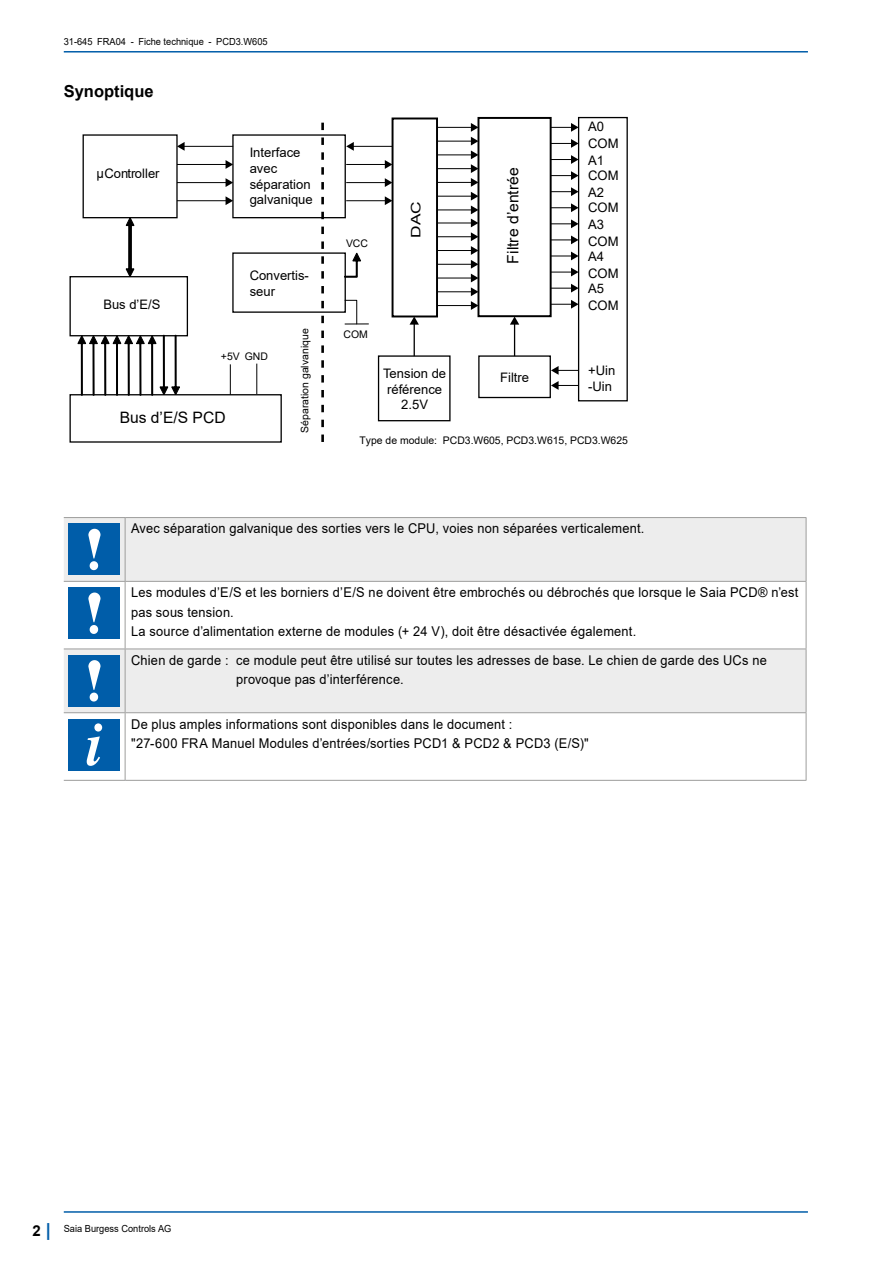
<style>
.page{position:relative;width:893px;height:1263px;background:#fff}
.page>*{position:absolute;margin:0;border:0;box-sizing:border-box;transform-origin:0 0}
.t1{font:700 18px "Arial";color:#005da9}
.Text__Titel_1_bold{font:700 16.5px "Arial";color:#000}
.t2{font:15.75px "Arial";color:#000}
.t3{font:15.6px "Arial";color:#000}
.t4{font:700 15px "Arial";color:#000}
.Text__left_justified{font:13.5px/19.5px "Arial";letter-spacing:.02em;color:#000;scale:.95 1}
.t5{font:13.05px/16.6px "Arial";color:#000}
.t6{font:13.05px "Arial";color:#000;scale:1.33 1}
.t7{font:10.5px "Arial";color:#000}
.t8{font:9.75px "Arial";color:#000;scale:.95 1}
</style>
<div class="page">
<hr style="left:64px;top:1211px;width:744px;height:2px;background:#005da9">
<hr style="left:64px;top:51px;width:744px;height:2px;background:#005da9">
<div style="left:83px;top:134px;width:95px;height:84px;border:1px solid #000"></div>
<div style="left:69px;top:394px;width:213px;height:49px;border:1px solid #000"></div>
<svg style="left:346px;top:253px;width:15px;height:24px"></svg>
<svg style="left:344px;top:299px;width:24px;height:26px"></svg>
<svg style="left:78px;top:336px;width:102px;height:59px"></svg>
<div style="left:69px;top:276px;width:119px;height:60px;border:1px solid #000"></div>
<svg style="left:126px;top:217px;width:8px;height:60px"></svg>
<div style="left:232px;top:252px;width:114px;height:61px;border:1px solid #000"></div>
<div style="left:232px;top:134px;width:114px;height:84px;border:1px solid #000"></div>
<svg style="left:321px;top:123px;width:3px;height:319px"></svg>
<hr style="left:256px;top:364px;width:1px;height:30px;background:#000">
<hr style="left:230px;top:364px;width:1px;height:31px;background:#000">
<hr style="left:437px;top:305px;width:35px;height:1px;background:#000">
<hr style="left:437px;top:291px;width:35px;height:1px;background:#000">
<hr style="left:437px;top:278px;width:35px;height:1px;background:#000">
<hr style="left:437px;top:264px;width:35px;height:1px;background:#000">
<hr style="left:437px;top:250px;width:35px;height:1px;background:#000">
<hr style="left:437px;top:236px;width:35px;height:1px;background:#000">
<hr style="left:437px;top:222px;width:35px;height:1px;background:#000">
<div style="left:477px;top:117px;width:75px;height:200px;border:2px solid #000"></div>
<hr style="left:353px;top:146px;width:39px;height:1px;background:#000">
<svg style="left:346px;top:142px;width:8px;height:9px"></svg>
<hr style="left:346px;top:164px;width:40px;height:1px;background:#000">
<svg style="left:385px;top:160px;width:7px;height:9px"></svg>
<hr style="left:346px;top:182px;width:40px;height:1px;background:#000">
<svg style="left:385px;top:178px;width:7px;height:9px"></svg>
<hr style="left:346px;top:200px;width:40px;height:1px;background:#000">
<svg style="left:385px;top:196px;width:7px;height:9px"></svg>
<div style="left:392px;top:118px;width:46px;height:199px;border:2px solid #000"></div>
<hr style="left:183px;top:146px;width:50px;height:1px;background:#000">
<svg style="left:177px;top:142px;width:8px;height:9px"></svg>
<hr style="left:177px;top:164px;width:50px;height:1px;background:#000">
<svg style="left:226px;top:160px;width:7px;height:9px"></svg>
<hr style="left:177px;top:182px;width:50px;height:1px;background:#000">
<svg style="left:226px;top:178px;width:7px;height:9px"></svg>
<hr style="left:177px;top:200px;width:50px;height:1px;background:#000">
<svg style="left:226px;top:196px;width:7px;height:9px"></svg>
<div style="left:378px;top:355px;width:73px;height:66px;border:1px solid #000"></div>
<hr style="left:414px;top:323px;width:1px;height:33px;background:#000">
<svg style="left:410px;top:316px;width:9px;height:9px"></svg>
<div style="left:478px;top:355px;width:73px;height:43px;border:1px solid #000"></div>
<hr style="left:514px;top:323px;width:1px;height:33px;background:#000">
<svg style="left:510px;top:316px;width:9px;height:9px"></svg>
<hr style="left:437px;top:209px;width:35px;height:1px;background:#000">
<hr style="left:437px;top:196px;width:35px;height:1px;background:#000">
<hr style="left:437px;top:182px;width:35px;height:1px;background:#000">
<hr style="left:437px;top:168px;width:35px;height:1px;background:#000">
<hr style="left:437px;top:154px;width:35px;height:1px;background:#000">
<hr style="left:437px;top:141px;width:35px;height:1px;background:#000">
<hr style="left:437px;top:127px;width:35px;height:1px;background:#000">
<svg style="left:471px;top:123px;width:7px;height:187px"></svg>
<svg style="left:551px;top:300px;width:27px;height:9px"></svg>
<svg style="left:551px;top:284px;width:27px;height:9px"></svg>
<svg style="left:551px;top:268px;width:27px;height:8px"></svg>
<svg style="left:551px;top:252px;width:27px;height:8px"></svg>
<svg style="left:551px;top:235px;width:27px;height:9px"></svg>
<svg style="left:551px;top:219px;width:27px;height:9px"></svg>
<svg style="left:551px;top:203px;width:27px;height:9px"></svg>
<svg style="left:551px;top:187px;width:27px;height:9px"></svg>
<svg style="left:551px;top:171px;width:27px;height:9px"></svg>
<svg style="left:551px;top:155px;width:27px;height:9px"></svg>
<svg style="left:551px;top:139px;width:27px;height:9px"></svg>
<svg style="left:551px;top:123px;width:27px;height:9px"></svg>
<svg style="left:551px;top:366px;width:27px;height:9px"></svg>
<svg style="left:551px;top:381px;width:27px;height:9px"></svg>
<div style="left:578px;top:117px;width:50px;height:284px;border:1px solid #000"></div>
<div style="left:64px;top:518px;width:742px;height:63px;background:#ededed"></div>
<svg style="left:64px;top:582px;width:742px;height:198px"></svg>
<hr style="left:64px;top:517px;width:61px;height:1px;background:#9d9d9c">
<hr style="left:125px;top:517px;width:681px;height:1px;background:#9d9d9c">
<hr style="left:125px;top:518px;width:1px;height:63px;background:#9d9d9c">
<hr style="left:806px;top:518px;width:1px;height:63px;background:#9d9d9c">
<hr style="left:64px;top:581px;width:61px;height:1px;background:#9d9d9c">
<hr style="left:125px;top:581px;width:681px;height:1px;background:#9d9d9c">
<hr style="left:125px;top:582px;width:1px;height:66px;background:#9d9d9c">
<hr style="left:806px;top:582px;width:1px;height:66px;background:#9d9d9c">
<hr style="left:64px;top:648px;width:61px;height:1px;background:#9d9d9c">
<hr style="left:125px;top:648px;width:681px;height:1px;background:#9d9d9c">
<hr style="left:125px;top:649px;width:1px;height:63px;background:#9d9d9c">
<hr style="left:806px;top:649px;width:1px;height:63px;background:#9d9d9c">
<hr style="left:125px;top:712px;width:681px;height:1px;background:#9d9d9c">
<hr style="left:806px;top:713px;width:1px;height:67px;background:#9d9d9c">
<hr style="left:125px;top:780px;width:681px;height:1px;background:#9d9d9c">
<hr style="left:64px;top:712px;width:61px;height:1px;background:#9d9d9c">
<hr style="left:125px;top:713px;width:1px;height:67px;background:#9d9d9c">
<hr style="left:64px;top:780px;width:61px;height:1px;background:#9d9d9c">
<div style="left:69px;top:524px;width:51px;height:51px;background:#005da9"></div>
<svg style="left:88px;top:529px;width:13px;height:41px"></svg>
<div style="left:69px;top:588px;width:51px;height:51px;background:#005da9"></div>
<svg style="left:88px;top:592px;width:13px;height:42px"></svg>
<div style="left:69px;top:655px;width:51px;height:51px;background:#005da9"></div>
<svg style="left:88px;top:660px;width:13px;height:41px"></svg>
<div style="left:69px;top:719px;width:51px;height:51px;background:#005da9"></div>
<svg style="left:87px;top:723px;width:15px;height:43px"></svg>
<p class="t8" style="left:64px;top:35px;width:216px">31-645 FRA04 - Fiche technique - PCD3.W605</p>
<p class="Text__Titel_1_bold" style="left:64px;top:80px;width:91px">Synoptique</p>
<p class="t5" style="left:96px;top:165px;width:65px">μController</p>
<p class="t5" style="left:103px;top:296px;width:58px">Bus d’E/S</p>
<p class="t5" style="left:250px;top:145px;width:65px;line-height:15.8px">Interface avec séparation galvanique</p>
<p class="t5" style="left:250px;top:267px;width:61px;line-height:15.8px">Convertis&shy;seur</p>
<p class="t7" style="left:221px;top:349px;width:48px">+5V GND</p>
<p class="t2" style="left:120px;top:407px;width:107px">Bus d’E/S PCD</p>
<p class="t7" style="left:297px;top:433px;width:106px;rotate:-90deg">Séparation galvanique</p>
<p class="t7" style="left:346px;top:236px;width:24px">VCC</p>
<p class="t7" style="left:344px;top:327px;width:26px">COM</p>
<p class="t6" style="left:407px;top:238px;width:29px;rotate:-90deg">DAC</p>
<p class="t3" style="left:502px;top:263px;width:98px;rotate:-90deg">Filtre d’entrée</p>
<p class="t5" style="left:588px;top:118px;width:32px">A0<br>COM<br>A1</p>
<p class="t5" style="left:588px;top:167px;width:32px">COM<br>A2</p>
<p class="t5" style="left:588px;top:199px;width:32px">COM<br>A3<br>COM</p>
<p class="t5" style="left:588px;top:248px;width:32px">A4<br>COM</p>
<p class="t5" style="left:588px;top:280px;width:32px">A5<br>COM</p>
<p class="t5" style="left:588px;top:362px;width:29px">+Uin -Uin</p>
<p class="t5" style="left:383px;top:365px;width:65px;line-height:15.8px;text-align:center">Tension de référence<br>2.5V</p>
<p class="t5" style="left:500px;top:369px;width:31px">Filtre</p>
<p class="t7" style="left:360px;top:433px;width:270px">Type de module: PCD3.W605, PCD3.W615, PCD3.W625</p>
<p class="Text__left_justified" style="left:131px;top:519px;width:542px">Avec séparation galvanique des sorties vers le CPU, voies non séparées verticalement.</p>
<p class="Text__left_justified" style="left:131px;top:583px;width:704px">Les modules d’E/S et les borniers d’E/S ne doivent être embrochés ou débrochés que lorsque le Saia PCD® n’est pas sous tension.<br>La source d’alimentation externe de modules (+ 24 V), doit être désactivée également.</p>
<p class="Text__left_justified" style="left:236px;top:650px;width:560px;text-indent:-105px">Chien de garde : ce module peut être utilisé sur toutes les adresses de base. Le chien de garde des UCs ne provoque pas d’interférence.</p>
<p class="Text__left_justified" style="left:131px;top:714px;width:483px">De plus amples informations sont disponibles dans le document :<br>"27-600 FRA Manuel Modules d’entrées/sorties PCD1 &amp; PCD2 &amp; PCD3 (E/S)"</p>
<h1 class="t1" style="left:46px;top:1216px;width:7px">|</h1>
<p class="t4" style="left:33px;top:1220px;width:10px">2</p>
<p class="t8" style="left:64px;top:1222px;width:115px">Saia Burgess Controls AG</p>
</div>
